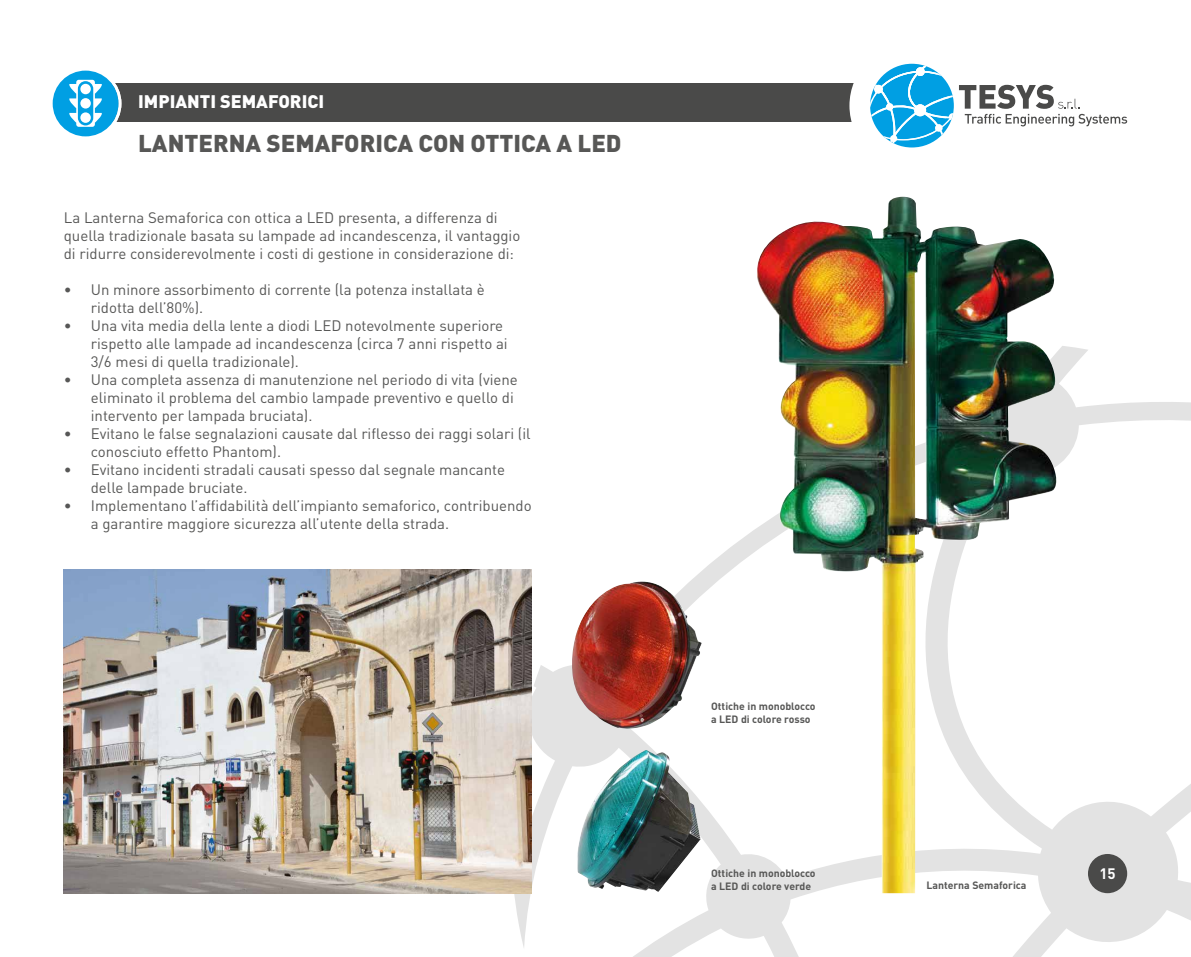
<style>
.page{position:relative;width:1191px;height:957px;background:#fff}
.page>*{position:absolute;margin:0;border:0;box-sizing:border-box;transform-origin:0 0}
.t1{font:900 24px "DIN";color:#575756}
.t2{font:900 18px "DIN";color:#fff}
.t3{font:15px/18px "DIN";color:#575756}
.t4{font:700 15px "DIN";color:#fff}
.t5{font:700 10.5px/12.6px "DIN";color:#575756}
</style>
<div class="page">
<div style="left:64px;top:83px;width:905px;height:39px;background:#4a4a49"></div>
<div style="left:849px;top:43px;width:125px;height:125px;background:#fff;border-radius:50%"></div>
<svg style="left:870px;top:66px;width:83px;height:77px"></svg>
<svg style="left:959px;top:85px;width:168px;height:41px"></svg>
<svg style="left:513px;top:346px;width:678px;height:611px"></svg>
<div style="left:1088px;top:854px;width:39px;height:39px;background:#4a4a49;border-radius:50%"></div>
<div style="left:50px;top:68px;width:71px;height:71px;border:3px solid #fff;border-radius:50%"></div>
<div style="left:53px;top:71px;width:65px;height:65px;background:#009fe3;border-radius:50%"></div>
<svg style="left:69px;top:80px;width:33px;height:47px"></svg>
<img style="left:756px;top:197px;width:302px;height:696px">
<img style="left:64px;top:569px;width:467px;height:324px">
<img style="left:570px;top:581px;width:132px;height:148px">
<img style="left:576px;top:750px;width:124px;height:141px">
<p class="t2" style="left:138px;top:90px;width:187px">IMPIANTI SEMAFORICI</p>
<h1 class="t1" style="left:138px;top:128px;width:485px">LANTERNA SEMAFORICA CON OTTICA A LED</h1>
<p class="t3" style="left:64px;top:208px;width:458px">La Lanterna Semaforica con ottica a LED presenta, a differenza di quella tradizionale basata su lampade ad incandescenza, il vantaggio di ridurre considerevolmente i costi di gestione in considerazione di:</p>
<p class="t3" style="left:91px;top:280px;width:395px;text-indent:-27px">• Un minore assorbimento di corrente (la potenza installata è ridotta dell’80%).</p>
<p class="t3" style="left:91px;top:316px;width:418px;text-indent:-27px">• Una vita media della lente a diodi LED notevolmente superiore rispetto alle lampade ad incandescenza (circa 7 anni rispetto ai<br>3/6 mesi di quella tradizionale).</p>
<p class="t3" style="left:91px;top:370px;width:428px;text-indent:-27px">• Una completa assenza di manutenzione nel periodo di vita (viene eliminato il problema del cambio lampade preventivo e quello di intervento per lampada bruciata).</p>
<p class="t3" style="left:91px;top:424px;width:441px;text-indent:-27px">• Evitano le false segnalazioni causate dal riflesso dei raggi solari (il conosciuto effetto Phantom).</p>
<p class="t3" style="left:91px;top:460px;width:416px;text-indent:-27px">• Evitano incidenti stradali causati spesso dal segnale mancante delle lampade bruciate.</p>
<p class="t3" style="left:91px;top:496px;width:442px;text-indent:-27px">• Implementano l’affidabilità dell’impianto semaforico, contribuendo a garantire maggiore sicurezza all’utente della strada.</p>
<p class="t5" style="left:711px;top:699px;width:106px">Ottiche in monoblocco a LED di colore rosso</p>
<p class="t5" style="left:711px;top:867px;width:106px">Ottiche in monoblocco a LED di colore verde</p>
<p class="t5" style="left:926px;top:879px;width:102px">Lanterna Semaforica</p>
<p class="t4" style="left:1099px;top:864px;width:18px">15</p>
</div>
